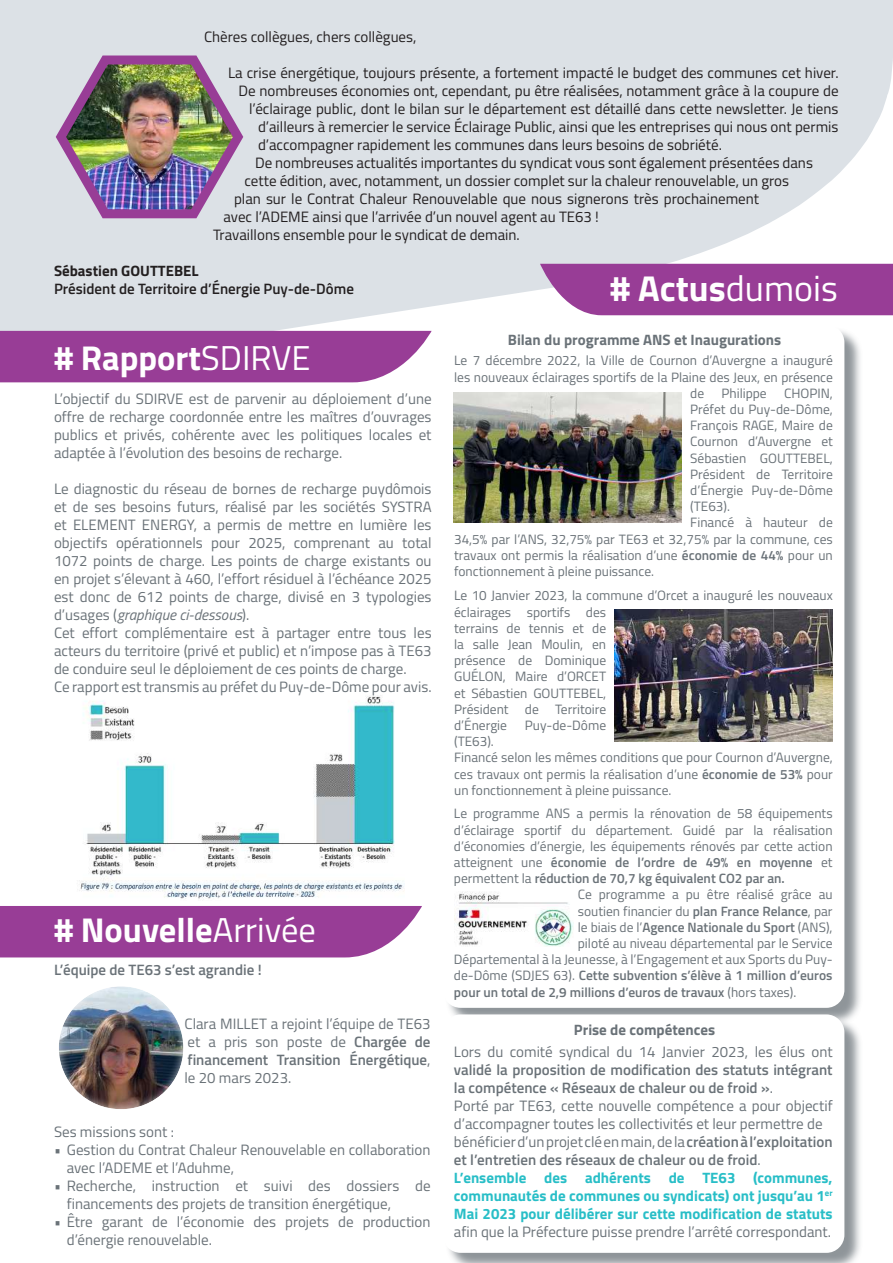
<style>
.page{position:relative;width:893px;height:1263px;background:#fff}
.page>*{position:absolute;margin:0;border:0;box-sizing:border-box;transform-origin:0 0}
.t1{font:700 36px "Titillium";color:#fff}
.t2{font:700 34.5px "Titillium";color:#fff}
.t3{font:15px/18px "Titillium";color:#6a7278}
.t4{font:15px "Titillium";color:#231f20}
.t5{font:600 15px/18px "Titillium";color:#6a7278}
.t6{font:700 15px "Titillium";color:#6a7278}
.t7{font:600 15px "Titillium";color:#231f20}
.t8{font:700 15px "Titillium";color:#231f20}
.t9{font:13.5px/16.2px "Titillium";color:#6a7278}
.t10{font:600 13.5px "Titillium";color:#6a7278}
.s1{font-weight:400}
.s2{font-style:italic}
.s3{font-weight:600}
.s4{font-weight:700;color:#28bec7}
</style>
<div class="page">
<div style="left:445px;top:327px;width:418px;height:700px;background:#6a7278;opacity:.75"></div>
<div style="left:443px;top:325px;width:401px;height:683px;background:#fff;border-radius:18px"></div>
<svg style="left:0;top:0;width:893px;height:377px;fill:#dce1e6"></svg>
<img style="left:51px;top:48px;width:197px;height:175px">
<div style="left:540px;top:264px;width:353px;height:51px;background:#983d96"></div>
<div style="left:0;top:331px;width:432px;height:51px;background:#983d96"></div>
<div style="left:0;top:906px;width:422px;height:51px;background:#983d96"></div>
<img style="left:79px;top:695px;width:326px;height:204px">
<img style="left:454px;top:392px;width:228px;height:131px">
<img style="left:615px;top:609px;width:218px;height:132px">
<div style="left:445px;top:1017px;width:418px;height:246px;background:#6a7278;opacity:.75"></div>
<div style="left:443px;top:1014px;width:401px;height:239px;background:#fff;border-radius:18px"></div>
<img style="left:454px;top:892px;width:120px;height:55px">
<div style="left:57px;top:983px;width:128px;height:126px;background:#fff;opacity:.75"></div>
<p class="t4" style="left:204px;top:26px;width:214px">Chères collègues, chers collègues,</p>
<p class="t4" style="left:228px;top:62px;width:612px">La crise énergétique, toujours présente, a fortement impacté le budget des communes cet hiver.</p>
<p class="t4" style="left:238px;top:80px;width:602px">De nombreuses économies ont, cependant, pu être réalisées, notamment grâce à la coupure de</p>
<p class="t4" style="left:249px;top:98px;width:591px">l’éclairage public, dont le bilan sur le département est détaillé dans cette newsletter. Je tiens</p>
<p class="t4" style="left:258px;top:116px;width:582px">d’ailleurs à remercier le service Éclairage Public, ainsi que les entreprises qui nous ont permis</p>
<p class="t4" style="left:258px;top:134px;width:465px">d’accompagner rapidement les communes dans leurs besoins de sobriété.</p>
<p class="t4" style="left:255px;top:152px;width:559px">De nombreuses actualités importantes du syndicat vous sont également présentées dans</p>
<p class="t4" style="left:244px;top:170px;width:546px">cette édition, avec, notamment, un dossier complet sur la chaleur renouvelable, un gros</p>
<p class="t4" style="left:234px;top:188px;width:527px">plan sur le Contrat Chaleur Renouvelable que nous signerons très prochainement</p>
<p class="t4" style="left:224px;top:206px;width:377px">avec l’ADEME ainsi que l’arrivée d’un nouvel agent au TE63 !</p>
<p class="t4" style="left:213px;top:224px;width:308px">Travaillons ensemble pour le syndicat de demain.</p>
<p class="t8" style="left:54px;top:259px;width:146px">Sébastien GOUTTEBEL</p>
<p class="t7" style="left:54px;top:277px;width:301px">Président de Territoire d’Énergie Puy-de-Dôme</p>
<h1 class="t1" style="left:610px;top:261px;width:229px"># Actus<span class="s1">dumois</span></h1>
<h2 class="t2" style="left:54px;top:332px;width:258px"># Rapport<span class="s1">SDIRVE</span></h2>
<p class="t3" style="left:54px;top:389px;width:379px;text-align:justify">L’objectif du SDIRVE est de parvenir au déploiement d’une offre de recharge coordonnée entre les maîtres d’ouvrages publics et privés, cohérente avec les politiques locales et adaptée à l’évolution des besoins de recharge.</p>
<p class="t3" style="left:54px;top:479px;width:379px">Le diagnostic du réseau de bornes de recharge puydômois et de ses besoins futurs, réalisé par les sociétés SYSTRA et ELEMENT ENERGY, a permis de mettre en lumière les objectifs opérationnels pour 2025, comprenant au total 1072 points de charge. Les points de charge existants ou en projet s’élevant à 460, l’effort résiduel à l’échéance 2025 est donc de 612 points de charge, divisé en 3 typologies d’usages (<span class="s2">graphique ci-dessous</span>).<br>Cet effort complémentaire est à partager entre tous les acteurs du territoire (privé et public) et n’impose pas à TE63 de conduire seul le déploiement de ces points de charge.<br>Ce rapport est transmis au préfet du Puy-de-Dôme pour avis.</p>
<h2 class="t2" style="left:54px;top:903px;width:263px"># Nouvelle<span class="s1">Arrivée</span></h2>
<p class="t5" style="left:54px;top:960px;width:209px">L’équipe de TE63 s’est agrandie !</p>
<p class="t3" style="left:184px;top:1014px;width:248px;text-align:justify">Clara MILLET a rejoint l’équipe de TE63 et a pris son poste de <span class="s3">Chargée de financement Transition Énergétique</span>, le 20 mars 2023.</p>
<p class="t3" style="left:54px;top:1122px;width:122px">Ses missions sont :</p>
<p class="t3" style="left:67px;top:1140px;width:365px;text-indent:-13px">• Gestion du Contrat Chaleur Renouvelable en collaboration avec l’ADEME et l’Aduhme,</p>
<p class="t3" style="left:67px;top:1176px;width:365px;text-indent:-13px">• Recherche, instruction et suivi des dossiers de financements des projets de transition énergétique,</p>
<p class="t3" style="left:67px;top:1212px;width:365px;text-indent:-13px">• Être garant de l’économie des projets de production d’énergie renouvelable.</p>
<p class="t6" style="left:508px;top:328px;width:275px">Bilan du programme ANS et Inaugurations</p>
<p class="t9" style="left:454px;top:352px;width:380px">Le 7 décembre 2022, la Ville de Cournon d’Auvergne a inauguré</p>
<p class="t9" style="left:454px;top:368px;width:380px">les nouveaux éclairages sportifs de la Plaine des Jeux, en présence</p>
<p class="t9" style="left:690px;top:384px;width:15px">de</p>
<p class="t9" style="left:721px;top:384px;width:47px">Philippe</p>
<p class="t9" style="left:784px;top:384px;width:50px">CHOPIN,</p>
<p class="t9" style="left:690px;top:401px;width:144px">Préfet du Puy-de-Dôme,</p>
<p class="t9" style="left:690px;top:417px;width:144px">François RAGE, Maire de</p>
<p class="t9" style="left:690px;top:433px;width:144px">Cournon d’Auvergne et</p>
<p class="t9" style="left:690px;top:449px;width:144px">Sébastien GOUTTEBEL,</p>
<p class="t9" style="left:690px;top:465px;width:144px">Président de Territoire</p>
<p class="t9" style="left:690px;top:482px;width:144px">d’Énergie Puy-de-Dôme</p>
<p class="t9" style="left:690px;top:498px;width:41px">(TE63).</p>
<p class="t9" style="left:690px;top:514px;width:144px">Financé à hauteur de</p>
<p class="t9" style="left:454px;top:530px;width:380px">34,5% par l’ANS, 32,75% par TE63 et 32,75% par la commune, ces</p>
<p class="t9" style="left:454px;top:546px;width:380px">travaux ont permis la réalisation d’une <span class="s3">économie de 44%</span> pour un</p>
<p class="t9" style="left:454px;top:563px;width:201px">fonctionnement à pleine puissance.</p>
<p class="t9" style="left:454px;top:587px;width:380px">Le 10 Janvier 2023, la commune d’Orcet a inauguré les nouveaux éclairages sportifs des<br>terrains de tennis et de<br>la salle Jean Moulin, en<br>présence de Dominique<br>GUÉLON, Maire d’ORCET<br>et Sébastien GOUTTEBEL,<br>Président de Territoire<br>d’Énergie</p>
<p class="t9" style="left:525px;top:716px;width:83px">Puy-de-Dôme</p>
<p class="t9" style="left:454px;top:733px;width:380px">(TE63).<br>Financé selon les mêmes conditions que pour Cournon d’Auvergne, ces travaux ont permis la réalisation d’une <span class="s3">économie de 53%</span> pour un fonctionnement à pleine puissance.</p>
<p class="t9" style="left:454px;top:805px;width:380px">Le programme ANS a permis la rénovation de 58 équipements</p>
<p class="t9" style="left:454px;top:821px;width:380px">d’éclairage sportif du département. Guidé par la réalisation</p>
<p class="t9" style="left:454px;top:837px;width:380px">d’économies d’énergie, les équipements rénovés par cette action</p>
<p class="t10" style="left:454px;top:852px;width:380px"><span class="s1">atteignent une</span> économie de l’ordre de 49% en moyenne <span class="s1">et</span></p>
<p class="t10" style="left:454px;top:868px;width:332px"><span class="s1">permettent la</span> réduction de 70,7 kg équivalent CO2 par an.</p>
<p class="t9" style="left:578px;top:886px;width:256px">Ce programme a pu être réalisé grâce au</p>
<p class="t9" style="left:578px;top:902px;width:256px">soutien financier du <span class="s3">plan France Relance</span>, par</p>
<p class="t10" style="left:578px;top:917px;width:256px"><span class="s1">le biais de l’</span>Agence Nationale du Sport <span class="s1">(ANS),</span></p>
<p class="t9" style="left:578px;top:934px;width:256px">piloté au niveau départemental par le Service</p>
<p class="t9" style="left:454px;top:951px;width:380px">Départemental à la Jeunesse, à l’Engagement et aux Sports du Puy-</p>
<p class="t10" style="left:454px;top:965px;width:380px"><span class="s1">de-Dôme (SDJES 63).</span> Cette subvention s’élève à 1 million d’euros</p>
<p class="t10" style="left:454px;top:982px;width:344px">pour un total de 2,9 millions d’euros de travaux <span class="s1">(hors taxes).</span></p>
<p class="t6" style="left:574px;top:1018px;width:143px">Prise de compétences</p>
<p class="t3" style="left:454px;top:1042px;width:380px">Lors du comité syndical du 14 Janvier 2023, les élus ont</p>
<p class="t5" style="left:454px;top:1060px;width:380px">validé la proposition de modification des statuts intégrant la compétence « Réseaux de chaleur ou de froid »<span class="s1">.<br>Porté par TE63, cette nouvelle compétence a pour objectif d’accompagner toutes les collectivités et leur permettre de bénéficier d’un projet clé en main, de la</span> création à l’exploitation et l’entretien des réseaux de chaleur ou de froid<span class="s1">.<br></span><span class="s4">L’ensemble des adhérents de TE63 (communes, communautés de communes ou syndicats) ont jusqu’au 1</span><sup>er </sup><span class="s4">Mai 2023 pour délibérer sur cette modification de statuts</span></p>
<p class="t3" style="left:454px;top:1222px;width:379px">afin que la Préfecture puisse prendre l’arrêté correspondant.</p>
</div>
